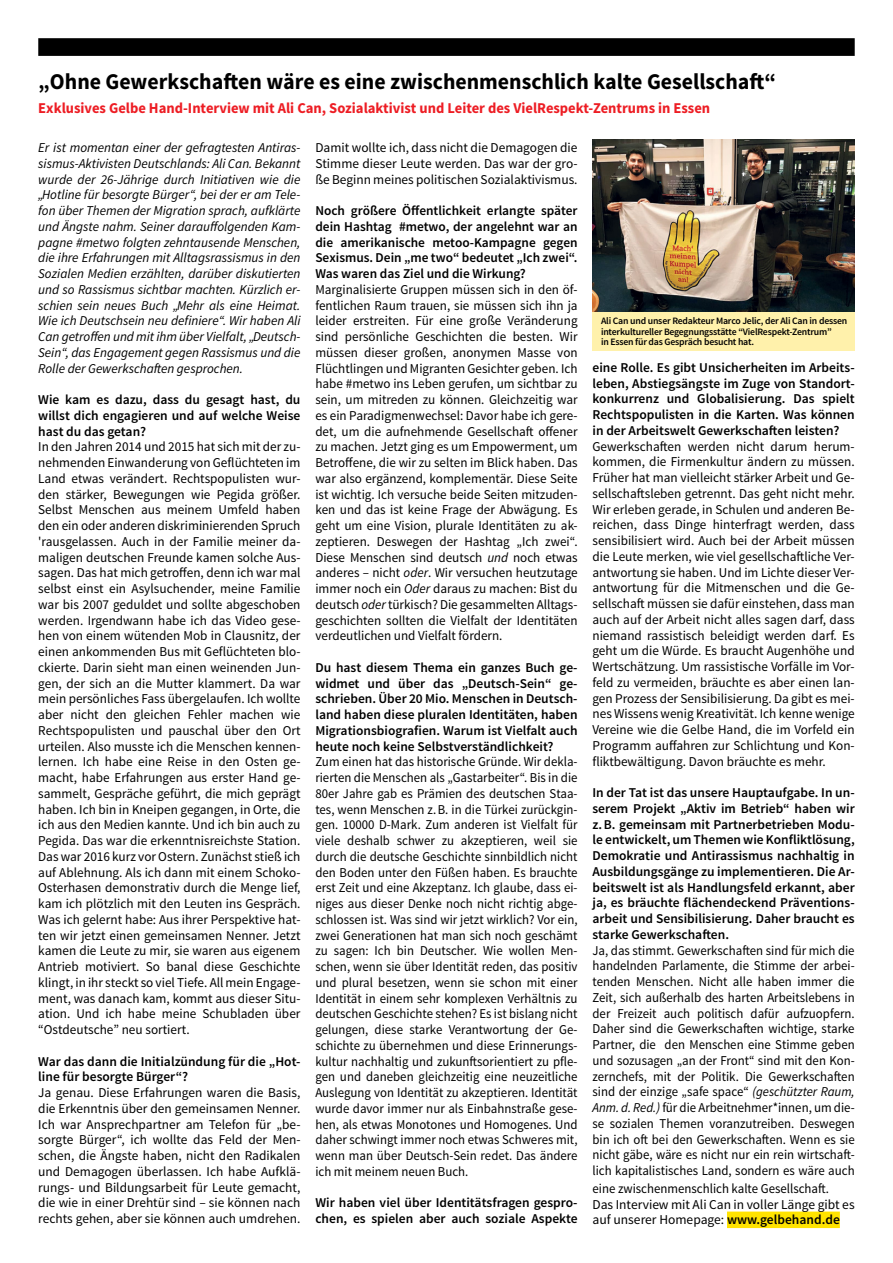
<style>
.page{position:relative;width:893px;height:1263px;background:#fff}
.page>*{position:absolute;margin:0;border:0;box-sizing:border-box;transform-origin:0 0}
.t1{font:700 22.5px "Source Sans Pro";color:#000}
.t2{font:700 15px "Source Sans Pro";color:#ed1d24}
.t3{font:13.5px/15.8px "Source Sans Pro";color:#000;text-align:justify}
.t4{font:13.5px/15.8px "Source Sans Pro";color:#000;text-align:justify;scale:.95 1}
.t5{font:600 13.5px/15.8px "Source Sans Pro";color:#000;text-align:justify}
.t6{font:italic 13.5px/15.8px "Source Sans Pro";color:#000;text-align:justify}
.t7{font:600 9.75px/10.5px "Source Sans Pro";letter-spacing:-.02em;color:#000}
.s1{font-style:italic}
.s2{font-weight:600}
</style>
<div class="page">
<div style="left:38px;top:38px;width:817px;height:18px;background:#000"></div>
<div style="left:727px;top:1211px;width:113px;height:17px;background:#ffe300"></div>
<img style="left:592px;top:139px;width:263px;height:173px">
<div style="left:592px;top:312px;width:263px;height:38px;background:#fff1ab"></div>
<h1 class="t1" style="left:38px;top:68px;width:740px">„Ohne Gewerkschaften wäre es eine zwischenmenschlich kalte Gesellschaft“</h1>
<p class="t2" style="left:38px;top:98px;width:673px">Exklusives Gelbe Hand-Interview mit Ali Can, Sozialaktivist und Leiter des VielRespekt-Zentrums in Essen</p>
<p class="t3" style="left:315px;top:140px;width:264px">Damit wollte ich, dass nicht die Demagogen die Stimme dieser Leute werden. Das war der gro&shy;ße Beginn meines politischen Sozialaktivismus.</p>
<p class="t5" style="left:315px;top:203px;width:264px">Noch größere Öffentlichkeit erlangte später dein Hashtag #metwo, der angelehnt war an die amerikanische metoo-Kampagne gegen Sexismus. Dein „me two“ bedeutet „Ich zwei“.<br>Was waren das Ziel und die Wirkung?</p>
<p class="t3" style="left:315px;top:282px;width:264px">Marginalisierte Gruppen müssen sich in den öf&shy;fentlichen Raum trauen, sie müssen sich ihn ja leider erstreiten. Für eine große Veränderung sind persönliche Geschichten die besten. Wir müssen dieser großen, anonymen Masse von Flüchtlingen und Migranten Gesichter geben. Ich habe #metwo ins Leben gerufen, um sichtbar zu sein, um mitreden zu können. Gleichzeitig war es ein Paradigmenwechsel: Davor habe ich gere&shy;det, um die aufnehmende Gesellschaft offener zu machen. Jetzt ging es um Empowerment, um Betroffene, die wir zu selten im Blick haben. Das war also ergänzend, komplementär. Diese Seite ist wichtig. Ich versuche beide Seiten mitzuden&shy;ken und das ist keine Frage der Abwägung. Es geht um eine Vision, plurale Identitäten zu ak&shy;zeptieren. Deswegen der Hashtag „Ich zwei“.<br>Diese Menschen sind deutsch <span class="s1">und</span> noch etwas anderes – nicht <span class="s1">oder</span>. Wir versuchen heutzutage immer noch ein <span class="s1">Oder</span> daraus zu machen: Bist du deutsch <span class="s1">oder</span> türkisch? Die gesammelten Alltags&shy;geschichten sollten die Vielfalt der Identitäten verdeutlichen und Vielfalt fördern.</p>
<p class="t5" style="left:315px;top:660px;width:264px">Du hast diesem Thema ein ganzes Buch ge&shy;widmet und über das „Deutsch-Sein“ ge&shy;schrieben. Über 20 Mio. Menschen in Deutsch&shy;land haben diese pluralen Identitäten, haben Migrationsbiografien. Warum ist Vielfalt auch heute noch keine Selbstverständlichkeit?</p>
<p class="t4" style="left:315px;top:754px;width:278px">Zum einen hat das historische Gründe. Wir dekla&shy;rierten die Menschen als „Gastarbeiter“. Bis in die 80er Jahre gab es Prämien des deutschen Staa&shy;tes, wenn Menschen z.B. in die Türkei zurückgin&shy;gen. 10000 D-Mark. Zum anderen ist Vielfalt für viele deshalb schwer zu akzeptieren, weil sie durch die deutsche Geschichte sinnbildlich nicht den Boden unter den Füßen haben. Es brauchte erst Zeit und eine Akzeptanz. Ich glaube, dass ei&shy;niges aus dieser Denke noch nicht richtig abge&shy;schlossen ist. Was sind wir jetzt wirklich? Vor ein, zwei Generationen hat man sich noch geschämt zu sagen: Ich bin Deutscher. Wie wollen Men&shy;schen, wenn sie über Identität reden, das positiv und plural besetzen, wenn sie schon mit einer Identität in einem sehr komplexen Verhältnis zu deutschen Geschichte stehen? Es ist bislang nicht gelungen, diese starke Verantwortung der Ge&shy;schichte zu übernehmen und diese Erinnerungs&shy;kultur nachhaltig und zukunftsorientiert zu pfle&shy;gen und daneben gleichzeitig eine neuzeitliche Auslegung von Identität zu akzeptieren. Identität wurde davor immer nur als Einbahnstraße gese&shy;hen, als etwas Monotones und Homogenes. Und daher schwingt immer noch etwas Schweres mit, wenn man über Deutsch-Sein redet. Das ändere ich mit meinem neuen Buch.</p>
<p class="t5" style="left:315px;top:1195px;width:264px">Wir haben viel über Identitätsfragen gespro&shy;chen, es spielen aber auch soziale Aspekte</p>
<p class="t6" style="left:38px;top:140px;width:264px">Er ist momentan einer der gefragtesten Antiras&shy;sismus-Aktivisten Deutschlands: Ali Can. Bekannt wurde der 26-Jährige durch Initiativen wie die „Hotline für besorgte Bürger“, bei der er am Tele&shy;fon über Themen der Migration sprach, aufklärte und Ängste nahm. Seiner darauffolgenden Kam&shy;pagne #metwo folgten zehntausende Menschen, die ihre Erfahrungen mit Alltagsrassismus in den Sozialen Medien erzählten, darüber diskutierten und so Rassismus sichtbar machten. Kürzlich er&shy;schien sein neues Buch „Mehr als eine Heimat.<br>Wie ich Deutschsein neu definiere“. Wir haben Ali Can getroffen und mit ihm über Vielfalt, „Deutsch-Sein“, das Engagement gegen Rassismus und die Rolle der Gewerkschaften gesprochen.</p>
<p class="t5" style="left:38px;top:392px;width:264px">Wie kam es dazu, dass du gesagt hast, du willst dich engagieren und auf welche Weise hast du das getan?</p>
<p class="t3" style="left:38px;top:439px;width:264px">In den Jahren 2014 und 2015 hat sich mit der zu&shy;nehmenden Einwanderung von Geflüchteten im Land etwas verändert. Rechtspopulisten wur&shy;den stärker, Bewegungen wie Pegida größer.<br>Selbst Menschen aus meinem Umfeld haben den ein oder anderen diskriminierenden Spruch 'rausgelassen. Auch in der Familie meiner da&shy;maligen deutschen Freunde kamen solche Aus&shy;sagen. Das hat mich getroffen, denn ich war mal selbst einst ein Asylsuchender, meine Familie war bis 2007 geduldet und sollte abgeschoben werden. Irgendwann habe ich das Video gese&shy;hen von einem wütenden Mob in Clausnitz, der einen ankommenden Bus mit Geflüchteten blo&shy;ckierte. Darin sieht man einen weinenden Jun&shy;gen, der sich an die Mutter klammert. Da war mein persönliches Fass übergelaufen. Ich wollte aber nicht den gleichen Fehler machen wie Rechtspopulisten und pauschal über den Ort urteilen. Also musste ich die Menschen kennen&shy;lernen. Ich habe eine Reise in den Osten ge&shy;macht, habe Erfahrungen aus erster Hand ge&shy;sammelt, Gespräche geführt, die mich geprägt haben. Ich bin in Kneipen gegangen, in Orte, die ich aus den Medien kannte. Und ich bin auch zu Pegida. Das war die erkenntnisreichste Station.<br>Das war 2016 kurz vor Ostern. Zunächst stieß ich auf Ablehnung. Als ich dann mit einem Schoko-Osterhasen demonstrativ durch die Menge lief, kam ich plötzlich mit den Leuten ins Gespräch.<br>Was ich gelernt habe: Aus ihrer Perspektive hat&shy;ten wir jetzt einen gemeinsamen Nenner. Jetzt kamen die Leute zu mir, sie waren aus eigenem Antrieb motiviert. So banal diese Geschichte klingt, in ihr steckt so viel Tiefe. All mein Engage&shy;ment, was danach kam, kommt aus dieser Situ&shy;ation. Und ich habe meine Schubladen über “Ostdeutsche” neu sortiert.</p>
<p class="t5" style="left:38px;top:1054px;width:264px">War das dann die Initialzündung für die „Hot&shy;line für besorgte Bürger“?</p>
<p class="t3" style="left:38px;top:1085px;width:264px">Ja genau. Diese Erfahrungen waren die Basis, die Erkenntnis über den gemeinsamen Nenner.<br>Ich war Ansprechpartner am Telefon für „be&shy;sorgte Bürger“, ich wollte das Feld der Men&shy;schen, die Ängste haben, nicht den Radikalen und Demagogen überlassen. Ich habe Aufklä&shy;rungs- und Bildungsarbeit für Leute gemacht, die wie in einer Drehtür sind – sie können nach rechts gehen, aber sie können auch umdrehen.</p>
<p class="t7" style="left:601px;top:316px;width:248px">Ali Can und unser Redakteur Marco Jelic, der Ali Can in dessen interkultureller Begegnungsstätte “VielRespekt-Zentrum”<br>in Essen für das Gespräch besucht hat.</p>
<p class="t5" style="left:592px;top:360px;width:264px">eine Rolle. Es gibt Unsicherheiten im Arbeits&shy;leben, Abstiegsängste im Zuge von Standort&shy;konkurrenz und Globalisierung. Das spielt Rechtspopulisten in die Karten. Was können in der Arbeitswelt Gewerkschaften leisten?</p>
<p class="t3" style="left:592px;top:438px;width:264px">Gewerkschaften werden nicht darum herum&shy;kommen, die Firmenkultur ändern zu müssen.<br>Früher hat man vielleicht stärker Arbeit und Ge&shy;sellschaftsleben getrennt. Das geht nicht mehr.<br>Wir erleben gerade, in Schulen und anderen Be&shy;reichen, dass Dinge hinterfragt werden, dass sensibilisiert wird. Auch bei der Arbeit müssen die Leute merken, wie viel gesellschaftliche Ver&shy;antwortung sie haben. Und im Lichte dieser Ver&shy;antwortung für die Mitmenschen und die Ge&shy;sellschaft müssen sie dafür einstehen, dass man auch auf der Arbeit nicht alles sagen darf, dass niemand rassistisch beleidigt werden darf. Es geht um die Würde. Es braucht Augenhöhe und Wertschätzung. Um rassistische Vorfälle im Vor&shy;feld zu vermeiden, bräuchte es aber einen lan&shy;gen Prozess der Sensibilisierung. Da gibt es mei&shy;nes Wissens wenig Kreativität. Ich kenne wenige Vereine wie die Gelbe Hand, die im Vorfeld ein Programm auffahren zur Schlichtung und Kon&shy;fliktbewältigung. Davon bräuchte es mehr.</p>
<p class="t5" style="left:592px;top:785px;width:264px">In der Tat ist das unsere Hauptaufgabe. In un&shy;serem Projekt „Aktiv im Betrieb“ haben wir z.B. gemeinsam mit Partnerbetrieben Modu&shy;le entwickelt, um Themen wie Konfliktlösung, Demokratie und Antirassismus nachhaltig in Ausbildungsgänge zu implementieren. Die Ar&shy;beitswelt ist als Handlungsfeld erkannt, aber ja, es bräuchte flächendeckend Präventions&shy;arbeit und Sensibilisierung. Daher braucht es starke Gewerkschaften.</p>
<p class="t4" style="left:592px;top:942px;width:278px">Ja, das stimmt. Gewerkschaften sind für mich die handelnden Parlamente, die Stimme der arbei&shy;tenden Menschen. Nicht alle haben immer die Zeit, sich außerhalb des harten Arbeitslebens in der Freizeit auch politisch dafür aufzuopfern.<br>Daher sind die Gewerkschaften wichtige, starke Partner, die den Menschen eine Stimme geben und sozusagen „an der Front“ sind mit den Kon&shy;zernchefs, mit der Politik. Die Gewerkschaften sind der einzige „safe space“ <span class="s1">(geschützter Raum, Anm. d. Red.)</span> für die Arbeitnehmer*innen, um die&shy;se sozialen Themen voranzutreiben. Deswegen bin ich oft bei den Gewerkschaften. Wenn es sie nicht gäbe, wäre es nicht nur ein rein wirtschaft&shy;lich kapitalistisches Land, sondern es wäre auch</p>
<p class="t4" style="left:592px;top:1181px;width:277px;text-align:left">eine zwischenmenschlich kalte Gesellschaft.<br>Das Interview mit Ali Can in voller Länge gibt es auf unserer Homepage: <span class="s2">www.gelbehand.de</span></p>
</div>
